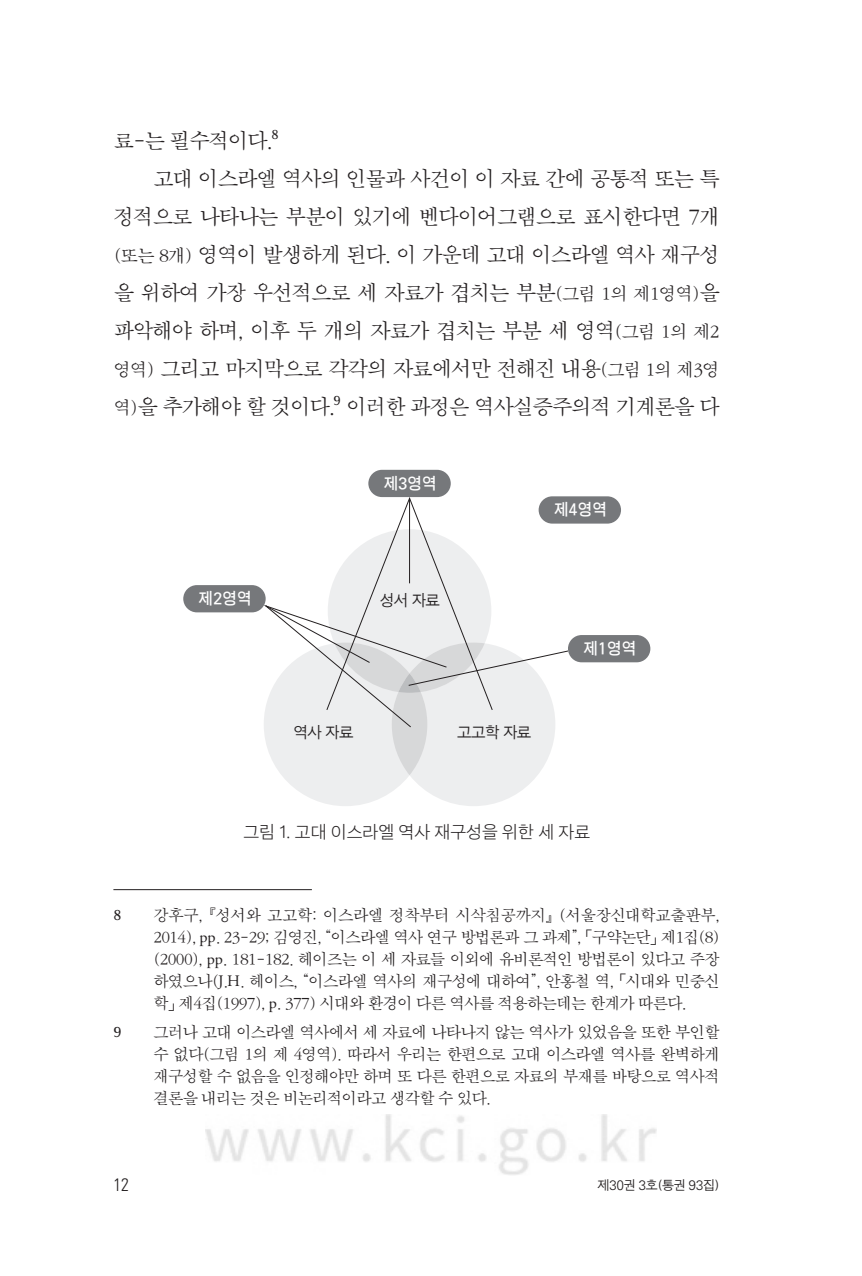
<style>
.page{position:relative;width:862px;height:1276px;background:#fff}
.page>*{position:absolute;margin:0;border:0;box-sizing:border-box;transform-origin:0 0}
.t1{font:21.2px "SM3 S Myung Jo 02";letter-spacing:-.085em;color:#231f20}
.t2{font:300 condensed 18px "Univers LT Std";color:#231f20}
.t3{font:17px "SD Clair Sans c Lt";color:#231f20}
.t4{font:16px/22px "SM3 S Myung Jo 02";letter-spacing:-.085em;color:#231f20;text-align:justify}
.t5{font:16px "SM3 S Pgo T";letter-spacing:-.045em;color:#fff;scale:.95 1}
.t6{font:16px "SM3 J Gothic 02";letter-spacing:-.085em;color:#231f20;scale:.95 1}
.t7{font:14.4px "Times Europa";color:#231f20}
.t8{font:13px "SM3 J Gothic 02";letter-spacing:-.085em;color:#231f20}
.s1{font-size:18px}
.s2{font-family:"Adobe Garamond Pro"}
</style>
<div class="page">
<hr style="left:113px;top:889px;width:199px;height:1px;background:#231f20">
<div style="left:368px;top:470px;width:83px;height:27px;background:#76787b;border-radius:14px"></div>
<div style="left:183px;top:585px;width:83px;height:27px;background:#76787b;border-radius:14px"></div>
<svg style="left:263px;top:496px;width:306px;height:310px"></svg>
<div style="left:568px;top:635px;width:82px;height:27px;background:#76787b;border-radius:14px"></div>
<div style="left:538px;top:496px;width:83px;height:27px;background:#76787b;border-radius:14px"></div>
<img style="left:206px;top:1114px;width:450px;height:61px">
<h1 class="t1" style="left:113px;top:130px;width:167px">료-는 필수적이다.<sup>8</sup></h1>
<h1 class="t1" style="left:153px;top:168px;width:568px">고대 이스라엘 역사의 인물과 사건이 이 자료 간에 공통적 또는 특</h1>
<h1 class="t1" style="left:113px;top:206px;width:608px">정적으로 나타나는 부분이 있기에 벤다이어그램으로 표시한다면 7개</h1>
<h1 class="t1" style="left:113px;top:244px;width:608px"><span class="s1">(또는 8개)</span> 영역이 발생하게 된다. 이 가운데 고대 이스라엘 역사 재구성</h1>
<h1 class="t1" style="left:113px;top:282px;width:608px">을 위하여 가장 우선적으로 세 자료가 겹치는 부분<span class="s1">(그림 1의 제1영역)</span>을</h1>
<h1 class="t1" style="left:113px;top:320px;width:608px">파악해야 하며, 이후 두 개의 자료가 겹치는 부분 세 영역<span class="s1">(그림 1의 제2</span></h1>
<h1 class="t1" style="left:113px;top:358px;width:608px"><span class="s1">영역)</span> 그리고 마지막으로 각각의 자료에서만 전해진 내용<span class="s1">(그림 1의 제3영</span></h1>
<h1 class="t1" style="left:113px;top:396px;width:608px"><span class="s1">역)</span>을 추가해야 할 것이다.<sup>9</sup> 이러한 과정은 역사실증주의적 기계론을 다</h1>
<p class="t5" style="left:198px;top:590px;width:58px">제2영역</p>
<p class="t5" style="left:383px;top:475px;width:58px">제3영역</p>
<p class="t5" style="left:554px;top:501px;width:58px">제4영역</p>
<p class="t6" style="left:379px;top:592px;width:66px">성서 자료</p>
<p class="t6" style="left:293px;top:724px;width:66px">역사 자료</p>
<p class="t6" style="left:457px;top:724px;width:80px">고고학 자료</p>
<p class="t5" style="left:583px;top:640px;width:58px">제1영역</p>
<p class="t3" style="left:243px;top:822px;width:348px">그림 1. 고대 이스라엘 역사 재구성을 위한 세 자료</p>
<p class="t7" style="left:113px;top:906px;width:10px">8</p>
<p class="t4" style="left:153px;top:904px;width:568px">강후구, 『성서와 고고학: 이스라엘 정착부터 시삭침공까지』 (서울장신대학교출판부, 2014), <span class="s2">pp</span>. 23-29; 김영진, “이스라엘 역사 연구 방법론과 그 과제”, 「구약논단」 제1집(8) (2000), <span class="s2">pp</span>. 181-182. 헤이즈는 이 세 자료들 이외에 유비론적인 방법론이 있다고 주장 하였으나(<span class="s2">J</span>.<span class="s2">H</span>. 헤이스, “이스라엘 역사의 재구성에 대하여”, 안홍철 역, 「시대와 민중신 학」 제4집(1997), <span class="s2">p</span>. 377) 시대와 환경이 다른 역사를 적용하는데는 한계가 따른다.</p>
<p class="t7" style="left:113px;top:1023px;width:10px">9</p>
<p class="t4" style="left:153px;top:1021px;width:568px">그러나 고대 이스라엘 역사에서 세 자료에 나타나지 않는 역사가 있었음을 또한 부인할 수 없다(그림 1의 제 4영역). 따라서 우리는 한편으로 고대 이스라엘 역사를 완벽하게 재구성할 수 없음을 인정해야만 하며 또 다른 한편으로 자료의 부재를 바탕으로 역사적 결론을 내리는 것은 비논리적이라고 생각할 수 있다.</p>
<p class="t2" style="left:113px;top:1174px;width:17px">12</p>
<p class="t8" style="left:597px;top:1178px;width:124px">제30권 3호(통권 93집)</p>
</div>
